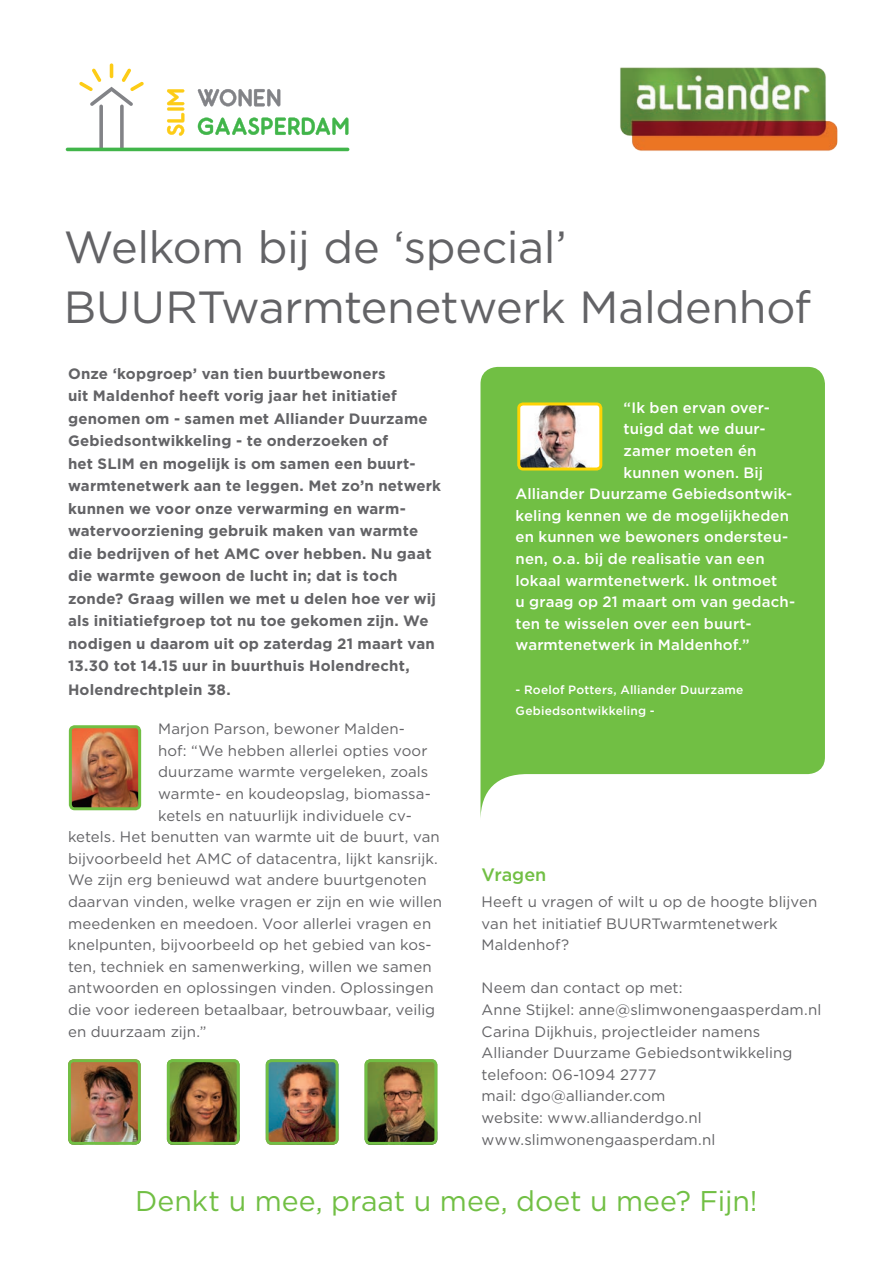
<style>
.page{position:relative;width:893px;height:1263px;background:#fff}
.page>*{position:absolute;margin:0;border:0;box-sizing:border-box;transform-origin:0 0}
.t1{font:45px/60px "Gotham";letter-spacing:-.01em;color:#636366}
.t2{font:28.5px "Gotham";color:#71bf44}
.t3{font:500 18px "Gotham";color:#71bf44}
.t4{font:15px/21.6px "Gotham";letter-spacing:.005em;color:#636366}
.t5{font:700 15px/22.5px "Gotham";letter-spacing:.01em;color:#636366}
.t6{font:500 15px "Gotham";letter-spacing:.01em;color:#fff}
.t7{font:500 12px/21.6px "Gotham";letter-spacing:.02em;color:#fff}
</style>
<div class="page">
<img style="left:620px;top:67px;width:218px;height:84px">
<svg style="left:99px;top:105px;width:4px;height:46px"></svg>
<svg style="left:120px;top:105px;width:4px;height:46px"></svg>
<hr style="left:110px;top:63px;width:3px;height:15px;background:#fdcc16;border-radius:2px">
<svg style="left:79px;top:68px;width:65px;height:38px"></svg>
<hr style="left:66px;top:148px;width:283px;height:3px;background:#41b54a;border-radius:2px">
<svg style="left:198px;top:89px;width:82px;height:17px"></svg>
<svg style="left:198px;top:118px;width:150px;height:17px"></svg>
<svg style="left:167px;top:89px;width:17px;height:47px"></svg>
<svg style="left:480px;top:367px;width:345px;height:451px;background:#7fc556"></svg>
<img style="left:521px;top:406px;width:77px;height:60px">
<div style="left:517px;top:402px;width:85px;height:68px;border:3px solid #fed304;border-radius:4px"></div>
<img style="left:73px;top:729px;width:64px;height:77px">
<div style="left:69px;top:725px;width:72px;height:85px;border:3px solid #71bf44;border-radius:4px"></div>
<img style="left:72px;top:1063px;width:65px;height:78px">
<div style="left:68px;top:1059px;width:73px;height:86px;border:3px solid #71bf44;border-radius:4px"></div>
<img style="left:270px;top:1063px;width:64px;height:78px">
<div style="left:266px;top:1059px;width:72px;height:86px;border:3px solid #71bf44;border-radius:4px"></div>
<img style="left:171px;top:1063px;width:65px;height:78px">
<div style="left:167px;top:1059px;width:73px;height:86px;border:3px solid #71bf44;border-radius:4px"></div>
<img style="left:369px;top:1063px;width:64px;height:78px">
<div style="left:365px;top:1059px;width:72px;height:86px;border:3px solid #71bf44;border-radius:4px"></div>
<h1 class="t1" style="left:64px;top:217px;width:749px">Welkom bij de ‘special’<br>BUURTwarmtenetwerk Maldenhof</h1>
<p class="t5" style="left:68px;top:362px;width:375px">Onze ‘kopgroep’ van tien buurtbewoners<br>uit Maldenhof heeft vorig jaar het initiatief genomen om - samen met Alliander Duurzame Gebiedsontwikkeling - te onderzoeken of<br>het SLIM en mogelijk is om samen een buurt&shy;warmtenetwerk aan te leggen. Met zo’n netwerk kunnen we voor onze verwarming en warm&shy;watervoorziening gebruik maken van warmte die bedrijven of het AMC over hebben. Nu gaat die warmte gewoon de lucht in; dat is toch zonde? Graag willen we met u delen hoe ver wij als initiatiefgroep tot nu toe gekomen zijn. We nodigen u daarom uit op zaterdag 21 maart van 13.30 tot 14.15 uur in buurthuis Holendrecht,</p>
<p class="t5" style="left:68px;top:679px;width:164px">Holendrechtplein 38.</p>
<p class="t4" style="left:158px;top:718px;width:248px">Marjon Parson, bewoner Malden-</p>
<p class="t4" style="left:158px;top:739px;width:271px">hof: “We hebben allerlei opties voor</p>
<p class="t4" style="left:158px;top:761px;width:272px">duurzame warmte vergeleken, zoals</p>
<p class="t4" style="left:158px;top:783px;width:272px">warmte- en koudeopslag, biomassa-</p>
<p class="t4" style="left:158px;top:804px;width:255px">ketels en natuurlijk individuele cv-</p>
<p class="t4" style="left:68px;top:826px;width:373px">ketels. Het benutten van warmte uit de buurt, van</p>
<p class="t4" style="left:68px;top:847px;width:371px">bijvoorbeeld het AMC of datacentra, lijkt kansrijk.</p>
<p class="t4" style="left:68px;top:869px;width:360px">We zijn erg benieuwd wat andere buurtgenoten</p>
<p class="t4" style="left:68px;top:891px;width:376px">daarvan vinden, welke vragen er zijn en wie willen</p>
<p class="t4" style="left:68px;top:912px;width:365px">meedenken en meedoen. Voor allerlei vragen en</p>
<p class="t4" style="left:68px;top:934px;width:365px">knelpunten, bijvoorbeeld op het gebied van kos-</p>
<p class="t4" style="left:68px;top:955px;width:365px">ten, techniek en samenwerking, willen we samen</p>
<p class="t4" style="left:68px;top:977px;width:367px">antwoorden en oplossingen vinden. Oplossingen</p>
<p class="t4" style="left:68px;top:999px;width:369px">die voor iedereen betaalbaar, betrouwbaar, veilig</p>
<p class="t4" style="left:68px;top:1020px;width:140px">en duurzaam zijn.”</p>
<p class="t6" style="left:624px;top:398px;width:148px">“Ik ben ervan over-</p>
<p class="t6" style="left:624px;top:419px;width:144px">tuigd dat we duur-</p>
<p class="t6" style="left:624px;top:441px;width:134px">zamer moeten én</p>
<p class="t6" style="left:624px;top:462px;width:141px">kunnen wonen. Bij</p>
<p class="t6" style="left:516px;top:484px;width:278px">Alliander Duurzame Gebiedsontwik-</p>
<p class="t6" style="left:516px;top:506px;width:275px">keling kennen we de mogelijkheden</p>
<p class="t6" style="left:516px;top:527px;width:274px">en kunnen we bewoners ondersteu-</p>
<p class="t6" style="left:516px;top:549px;width:251px">nen, o.a. bij de realisatie van een</p>
<p class="t6" style="left:516px;top:570px;width:263px">lokaal warmtenetwerk. Ik ontmoet</p>
<p class="t6" style="left:516px;top:592px;width:281px">u graag op 21 maart om van gedach-</p>
<p class="t6" style="left:516px;top:614px;width:236px">ten te wisselen over een buurt-</p>
<p class="t6" style="left:516px;top:635px;width:235px">warmtenetwerk in Maldenhof.”</p>
<p class="t7" style="left:516px;top:678px;width:229px">- Roelof Potters, Alliander Duurzame<br>Gebiedsontwikkeling -</p>
<p class="t3" style="left:482px;top:863px;width:66px">Vragen</p>
<p class="t4" style="left:482px;top:891px;width:337px">Heeft u vragen of wilt u op de hoogte blijven van het initiatief BUURTwarmtenetwerk<br>Maldenhof?</p>
<p class="t4" style="left:482px;top:977px;width:341px">Neem dan contact op met:<br>Anne Stijkel: anne@slimwonengaasperdam.nl Carina Dijkhuis, projectleider namens Alliander Duurzame Gebiedsontwikkeling telefoon: 06-1094 2777<br>mail: dgo@alliander.com<br>website: www.allianderdgo.nl www.slimwonengaasperdam.nl</p>
<h2 class="t2" style="left:135px;top:1183px;width:624px">Denkt u mee, praat u mee, doet u mee? Fijn!</h2>
</div>
